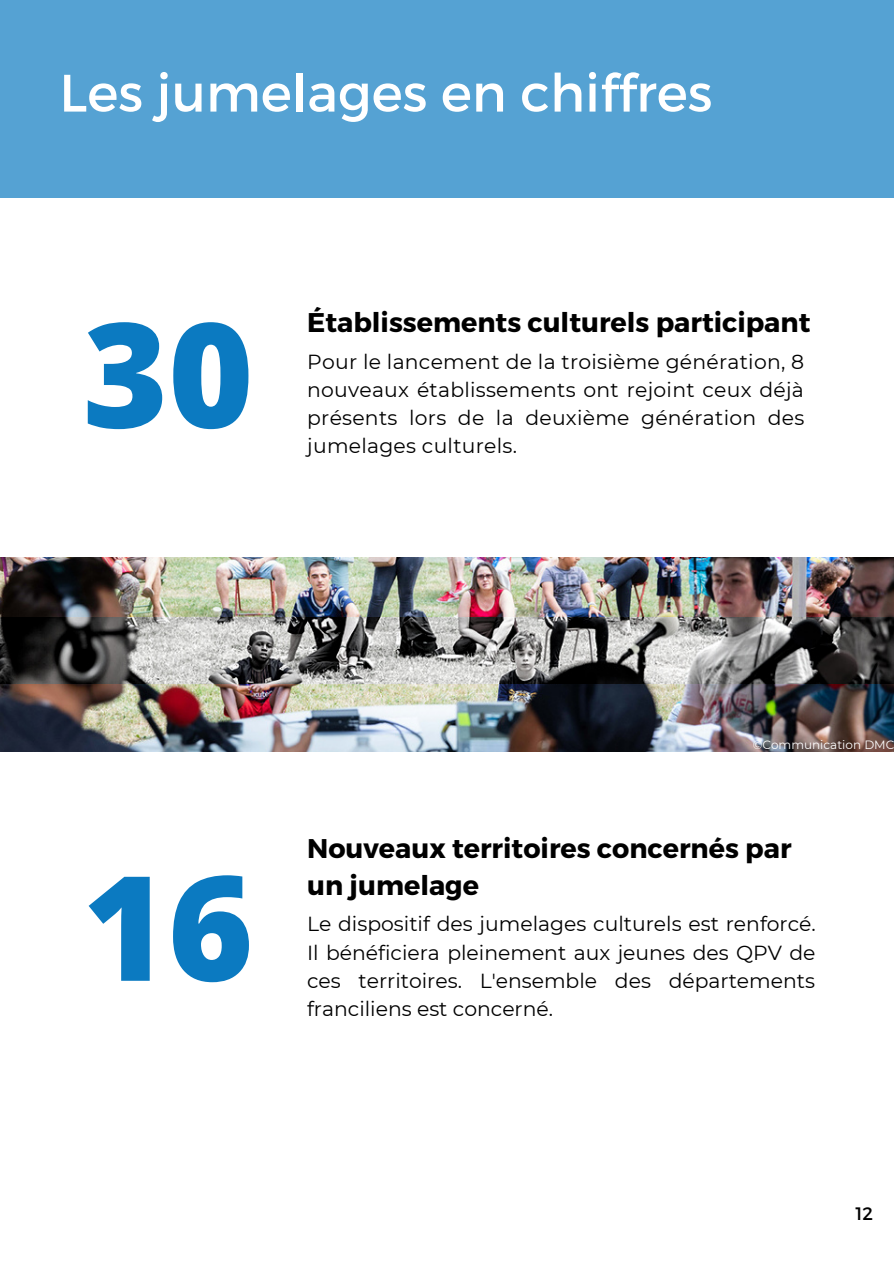
<style>
.page{position:relative;width:894px;height:1264px;background:#fff}
.page>*{position:absolute;margin:0;border:0;box-sizing:border-box;transform-origin:0 0}
.t1{font:800 145.65px "Open Sans";color:#0b7ac1}
.t2{font:52.5px "Montserrat";color:#fff}
.t3{font:700 27px/37.2px "Montserrat";color:#000}
.t4{font:20.4px/28.2px "Montserrat";letter-spacing:.005em;color:#000;text-align:justify}
.t5{font:18px "Montserrat";color:#000}
.t6{font:12px "Montserrat";color:#fff}
</style>
<div class="page">
<div style="left:0;top:0;width:893px;height:198px;background:#55a2d3"></div>
<img style="left:0;top:558px;width:893px;height:193px">
<img style="left:0;top:618px;width:893px;height:65px">
<p class="t2" style="left:59px;top:59px;width:654px">Les jumelages en chiffres</p>
<p class="t1" style="left:83px;top:272px;width:172px">30</p>
<p class="t3" style="left:307px;top:303px;width:504px">Établissements culturels participant</p>
<p class="t4" style="left:307px;top:347px;width:498px">Pour le lancement de la troisième génération, 8 nouveaux établissements ont rejoint ceux déjà présents lors de la deuxième génération des jumelages culturels.</p>
<p class="t1" style="left:83px;top:825px;width:172px">16</p>
<p class="t6" style="left:752px;top:737px;width:143px">©Communication DMC</p>
<p class="t3" style="left:307px;top:828px;width:486px">Nouveaux territoires concernés par un jumelage</p>
<p class="t4" style="left:307px;top:910px;width:510px">Le dispositif des jumelages culturels est renforcé.<br>Il bénéficiera pleinement aux jeunes des QPV de ces territoires. L'ensemble des départements franciliens est concerné.</p>
<p class="t5" style="left:855px;top:1201px;width:19px">12</p>
</div>
